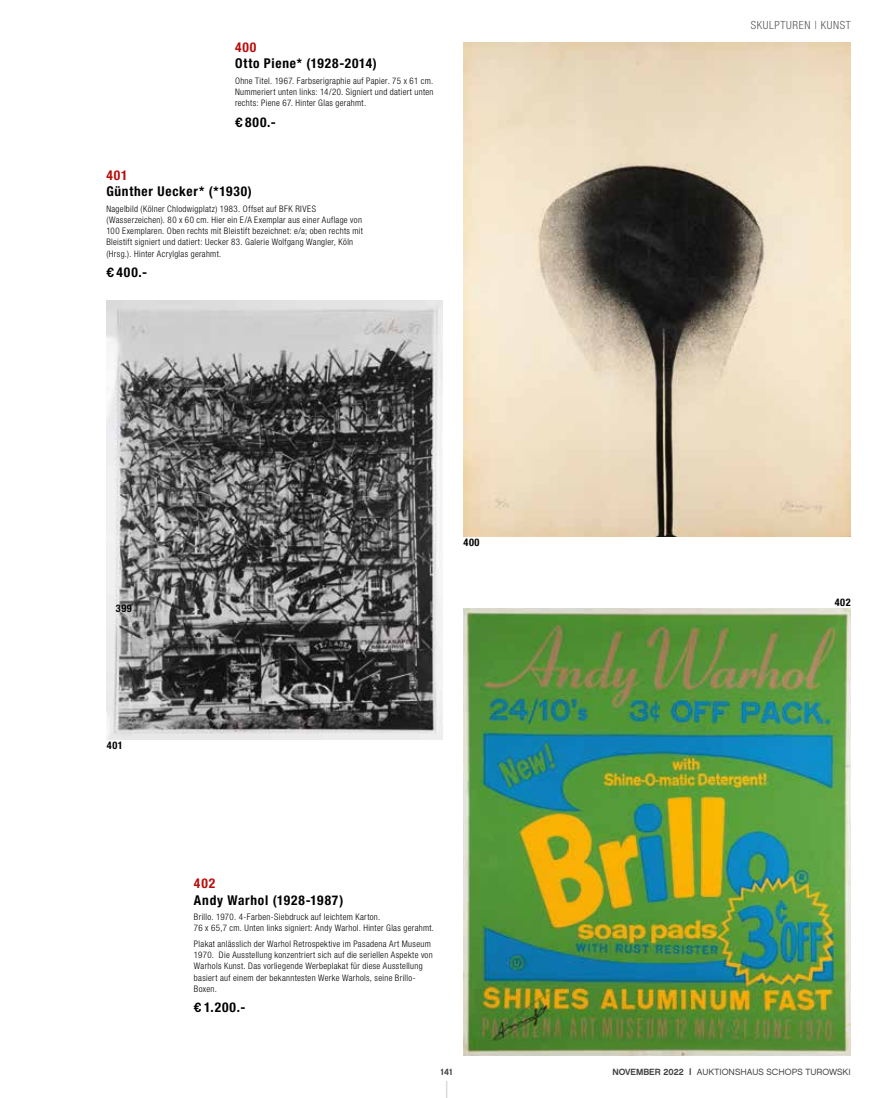
<style>
.page{position:relative;width:872px;height:1098px;background:#fff}
.page>*{position:absolute;margin:0;border:0;box-sizing:border-box;transform-origin:0 0}
.t1{font:700 condensed 13.5px "Helvetica Neue LT Std";letter-spacing:.06em;color:#000}
.t2{font:700 condensed 13.5px "Helvetica Neue LT Std";letter-spacing:.075em;color:#b70e0c}
.t3{font:300 condensed 11.25px "Helvetica Neue LT Std";letter-spacing:.055em;color:#575756}
.t4{font:700 condensed 10.5px "Helvetica Neue LT Std";letter-spacing:.055em;color:#000}
.t5{font:300 condensed 9px/11.2px "Helvetica Neue LT Std";letter-spacing:.035em;color:#000}
.t6{font:9px "Chalet London Nineteen Sixty";color:#424241}
.t7{font:9px "Chalet New York Nineteen Sixty";color:#424241}
.s1{font-family:"Univers LT Std";font-stretch:normal}
.s2{font-family:"Chalet New York Nineteen Sixty"}
</style>
<div class="page">
<svg style="left:446px;top:1081px;width:1px;height:16px"></svg>
<img style="left:463px;top:43px;width:387px;height:493px">
<img style="left:106px;top:301px;width:336px;height:437px">
<img style="left:463px;top:608px;width:387px;height:446px">
<h1 class="t2" style="left:235px;top:39px;width:23px">400</h1>
<h1 class="t1" style="left:235px;top:55px;width:143px">Otto Piene* (1928-2014)</h1>
<p class="t5" style="left:235px;top:75px;width:200px;text-align:justify">Ohne Titel. 1967. Farbserigraphie auf Papier. 75 x 61 cm.<br>Nummeriert unten links: 14/20. Signiert und datiert unten rechts: Piene 67. Hinter Glas gerahmt.</p>
<h1 class="t1" style="left:235px;top:114px;width:42px"><span class="s1">€</span> 800.-</h1>
<h1 class="t2" style="left:106px;top:167px;width:23px">401</h1>
<h1 class="t1" style="left:106px;top:183px;width:147px">Günther Uecker* (*1930)</h1>
<p class="t5" style="left:106px;top:203px;width:258px">Nagelbild (Kölner Chlodwigplatz) 1983. Offset auf BFK RIVES (Wasserzeichen). 80 x 60 cm. Hier ein E/A Exemplar aus einer Auflage von 100 Exemplaren. Oben rechts mit Bleistift bezeichnet: e/a; oben rechts mit Bleistift signiert und datiert: Uecker 83. Galerie Wolfgang Wangler, Köln (Hrsg.). Hinter Acrylglas gerahmt.</p>
<h1 class="t1" style="left:106px;top:264px;width:42px"><span class="s1">€</span> 400.-</h1>
<p class="t4" style="left:116px;top:601px;width:17px">399</p>
<p class="t4" style="left:107px;top:738px;width:17px">401</p>
<p class="t4" style="left:463px;top:535px;width:17px">400</p>
<h1 class="t2" style="left:194px;top:875px;width:23px">402</h1>
<h1 class="t1" style="left:194px;top:891px;width:151px">Andy Warhol (1928-1987)</h1>
<p class="t5" style="left:194px;top:910px;width:242px">Brillo. 1970. 4-Farben-Siebdruck auf leichtem Karton.<br>76 x 65,7 cm. Unten links signiert: Andy Warhol. Hinter Glas gerahmt.</p>
<p class="t5" style="left:194px;top:937px;width:240px">Plakat anlässlich der Warhol Retrospektive im Pasadena Art Museum 1970. Die Ausstellung konzentriert sich auf die seriellen Aspekte von Warhols Kunst. Das vorliegende Werbeplakat für diese Ausstellung basiert auf einem der bekanntesten Werke Warhols, seine Brillo-Boxen.</p>
<h1 class="t1" style="left:194px;top:999px;width:53px"><span class="s1">€</span> 1.200.-</h1>
<p class="t3" style="left:751px;top:19px;width:101px">SKULPTUREN | KUNST</p>
<p class="t4" style="left:834px;top:595px;width:17px">402</p>
<p class="t7" style="left:440px;top:1065px;width:14px">141</p>
<p class="t6" style="left:612px;top:1065px;width:240px"><span class="s2">NOVEMBER 2022 |</span> AUKTIONSHAUS SCHOPS TUROWSKI</p>
</div>
